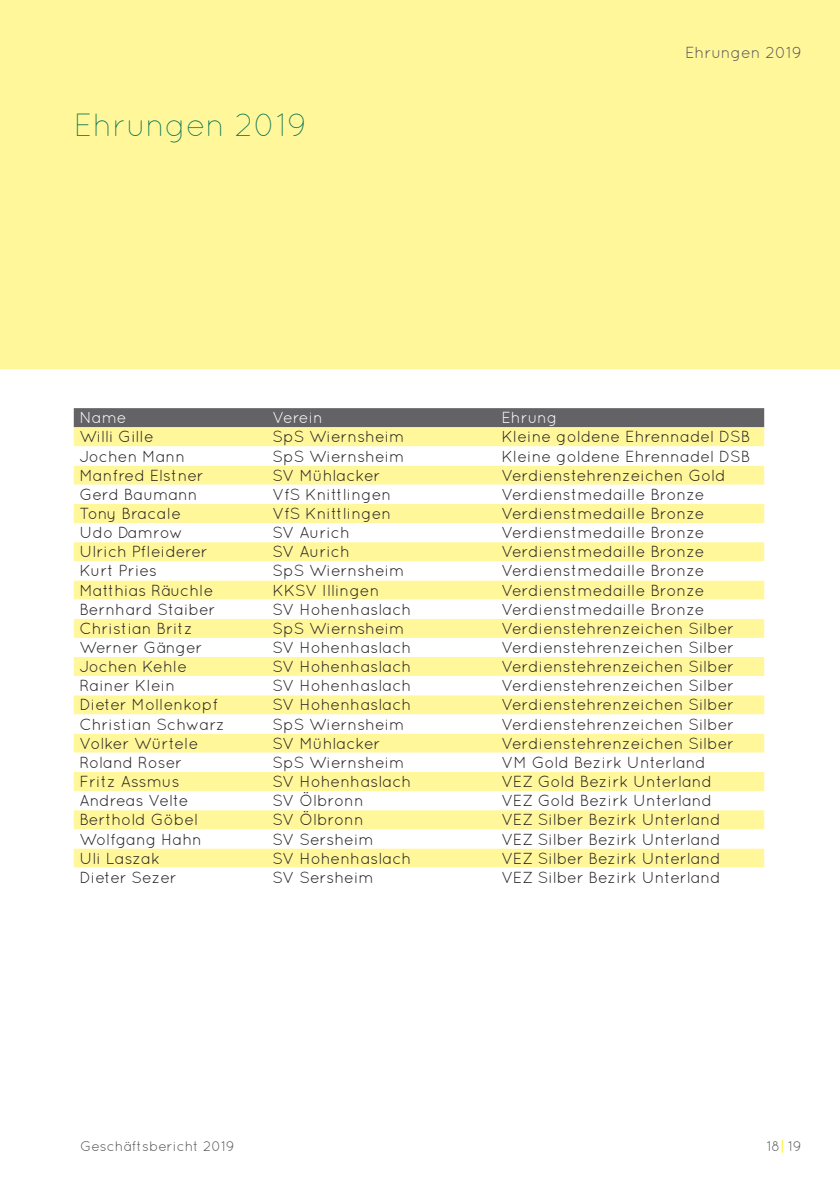
<style>
.page{position:relative;width:840px;height:1191px;background:#fff}
.page>*{position:absolute;margin:0;border:0;box-sizing:border-box;transform-origin:0 0}
.Titel{font:300 32px "Quicksand";color:#077350}
.Ehrungsbezeicnung{font:16px "Quicksand";color:#231f20}
.Einfach_ohne_Abständ{font:16px "Quicksand";color:#231f20}
.t1{font:16px "Quicksand";color:#57585a}
.Einfach_ohne_Abständ-2{font:16px "Quicksand";color:#fff}
.Ehrungsbezeicnung-2{font:16px "Quicksand";color:#fff}
.t2{font:14px "Quicksand";color:#57585a}
.s1{font-weight:700;color:#fff34f}
</style>
<div class="page">
<div style="left:0;top:0;width:839px;height:369px;background:#fff79a"></div>
<div style="left:74px;top:408px;width:689px;height:19px;background:#636366"></div>
<div style="left:74px;top:427px;width:689px;height:19px;background:#fff79a"></div>
<svg style="left:74px;top:446px;width:689px;height:422px"></svg>
<p class="Titel" style="left:74px;top:106px;width:235px">Ehrungen 2019</p>
<p class="t1" style="left:684px;top:43px;width:118px">Ehrungen 2019</p>
<p class="Einfach_ohne_Abständ-2" style="left:79px;top:408px;width:49px">Name</p>
<p class="Einfach_ohne_Abständ-2" style="left:272px;top:408px;width:52px">Verein</p>
<p class="Ehrungsbezeicnung-2" style="left:501px;top:408px;width:58px">Ehrung</p>
<p class="Einfach_ohne_Abständ" style="left:79px;top:428px;width:76px">Willi Gille</p>
<p class="Einfach_ohne_Abständ" style="left:272px;top:428px;width:133px">SpS Wiernsheim</p>
<p class="Ehrungsbezeicnung" style="left:501px;top:428px;width:250px">Kleine goldene Ehrennadel DSB</p>
<p class="Einfach_ohne_Abständ" style="left:79px;top:447px;width:107px">Jochen Mann</p>
<p class="Einfach_ohne_Abständ" style="left:272px;top:447px;width:133px">SpS Wiernsheim</p>
<p class="Ehrungsbezeicnung" style="left:501px;top:447px;width:250px">Kleine goldene Ehrennadel DSB</p>
<p class="Einfach_ohne_Abständ" style="left:79px;top:466px;width:126px">Manfred Elstner</p>
<p class="Einfach_ohne_Abständ" style="left:272px;top:466px;width:110px">SV Mühlacker</p>
<p class="Ehrungsbezeicnung" style="left:501px;top:466px;width:226px">Verdienstehrenzeichen Gold</p>
<p class="Einfach_ohne_Abständ" style="left:79px;top:485px;width:120px">Gerd Baumann</p>
<p class="Einfach_ohne_Abständ" style="left:272px;top:485px;width:120px">VfS Knittlingen</p>
<p class="Ehrungsbezeicnung" style="left:501px;top:485px;width:205px">Verdienstmedaille Bronze</p>
<p class="Einfach_ohne_Abständ" style="left:79px;top:504px;width:103px">Tony Bracale</p>
<p class="Einfach_ohne_Abständ" style="left:272px;top:504px;width:120px">VfS Knittlingen</p>
<p class="Ehrungsbezeicnung" style="left:501px;top:504px;width:205px">Verdienstmedaille Bronze</p>
<p class="Einfach_ohne_Abständ" style="left:79px;top:523px;width:105px">Udo Damrow</p>
<p class="Einfach_ohne_Abständ" style="left:272px;top:523px;width:79px">SV Aurich</p>
<p class="Ehrungsbezeicnung" style="left:501px;top:523px;width:205px">Verdienstmedaille Bronze</p>
<p class="Einfach_ohne_Abständ" style="left:79px;top:542px;width:130px">Ulrich Pfleiderer</p>
<p class="Einfach_ohne_Abständ" style="left:272px;top:542px;width:79px">SV Aurich</p>
<p class="Ehrungsbezeicnung" style="left:501px;top:542px;width:205px">Verdienstmedaille Bronze</p>
<p class="Einfach_ohne_Abständ" style="left:79px;top:561px;width:79px">Kurt Pries</p>
<p class="Einfach_ohne_Abständ" style="left:272px;top:561px;width:133px">SpS Wiernsheim</p>
<p class="Ehrungsbezeicnung" style="left:501px;top:561px;width:205px">Verdienstmedaille Bronze</p>
<p class="Einfach_ohne_Abständ" style="left:79px;top:581px;width:136px">Matthias Räuchle</p>
<p class="Einfach_ohne_Abständ" style="left:272px;top:581px;width:108px">KKSV Illingen</p>
<p class="Ehrungsbezeicnung" style="left:501px;top:581px;width:205px">Verdienstmedaille Bronze</p>
<p class="Einfach_ohne_Abständ" style="left:79px;top:600px;width:137px">Bernhard Staiber</p>
<p class="Einfach_ohne_Abständ" style="left:272px;top:600px;width:140px">SV Hohenhaslach</p>
<p class="Ehrungsbezeicnung" style="left:501px;top:600px;width:205px">Verdienstmedaille Bronze</p>
<p class="Einfach_ohne_Abständ" style="left:79px;top:619px;width:115px">Christian Britz</p>
<p class="Einfach_ohne_Abständ" style="left:272px;top:619px;width:133px">SpS Wiernsheim</p>
<p class="Ehrungsbezeicnung" style="left:501px;top:619px;width:234px">Verdienstehrenzeichen Silber</p>
<p class="Einfach_ohne_Abständ" style="left:79px;top:638px;width:125px">Werner Gänger</p>
<p class="Einfach_ohne_Abständ" style="left:272px;top:638px;width:140px">SV Hohenhaslach</p>
<p class="Ehrungsbezeicnung" style="left:501px;top:638px;width:234px">Verdienstehrenzeichen Silber</p>
<p class="Einfach_ohne_Abständ" style="left:79px;top:657px;width:109px">Jochen Kehle</p>
<p class="Einfach_ohne_Abständ" style="left:272px;top:657px;width:140px">SV Hohenhaslach</p>
<p class="Ehrungsbezeicnung" style="left:501px;top:657px;width:234px">Verdienstehrenzeichen Silber</p>
<p class="Einfach_ohne_Abständ" style="left:79px;top:676px;width:97px">Rainer Klein</p>
<p class="Einfach_ohne_Abständ" style="left:272px;top:676px;width:140px">SV Hohenhaslach</p>
<p class="Ehrungsbezeicnung" style="left:501px;top:676px;width:234px">Verdienstehrenzeichen Silber</p>
<p class="Einfach_ohne_Abständ" style="left:79px;top:695px;width:140px">Dieter Mollenkopf</p>
<p class="Einfach_ohne_Abständ" style="left:272px;top:695px;width:140px">SV Hohenhaslach</p>
<p class="Ehrungsbezeicnung" style="left:501px;top:695px;width:234px">Verdienstehrenzeichen Silber</p>
<p class="Einfach_ohne_Abständ" style="left:79px;top:715px;width:147px">Christian Schwarz</p>
<p class="Einfach_ohne_Abständ" style="left:272px;top:715px;width:133px">SpS Wiernsheim</p>
<p class="Ehrungsbezeicnung" style="left:501px;top:715px;width:234px">Verdienstehrenzeichen Silber</p>
<p class="Einfach_ohne_Abständ" style="left:79px;top:734px;width:121px">Volker Würtele</p>
<p class="Einfach_ohne_Abständ" style="left:272px;top:734px;width:110px">SV Mühlacker</p>
<p class="Ehrungsbezeicnung" style="left:501px;top:734px;width:234px">Verdienstehrenzeichen Silber</p>
<p class="Einfach_ohne_Abständ" style="left:79px;top:753px;width:104px">Roland Roser</p>
<p class="Einfach_ohne_Abständ" style="left:272px;top:753px;width:133px">SpS Wiernsheim</p>
<p class="Ehrungsbezeicnung" style="left:501px;top:753px;width:206px">VM Gold Bezirk Unterland</p>
<p class="Einfach_ohne_Abständ" style="left:79px;top:772px;width:102px">Fritz Assmus</p>
<p class="Einfach_ohne_Abständ" style="left:272px;top:772px;width:140px">SV Hohenhaslach</p>
<p class="Ehrungsbezeicnung" style="left:501px;top:772px;width:212px">VEZ Gold Bezirk Unterland</p>
<p class="Einfach_ohne_Abständ" style="left:79px;top:791px;width:111px">Andreas Velte</p>
<p class="Einfach_ohne_Abständ" style="left:272px;top:791px;width:93px">SV Ölbronn</p>
<p class="Ehrungsbezeicnung" style="left:501px;top:791px;width:212px">VEZ Gold Bezirk Unterland</p>
<p class="Einfach_ohne_Abständ" style="left:79px;top:810px;width:120px">Berthold Göbel</p>
<p class="Einfach_ohne_Abständ" style="left:272px;top:810px;width:93px">SV Ölbronn</p>
<p class="Ehrungsbezeicnung" style="left:501px;top:810px;width:221px">VEZ Silber Bezirk Unterland</p>
<p class="Einfach_ohne_Abständ" style="left:79px;top:829px;width:124px">Wolfgang Hahn</p>
<p class="Einfach_ohne_Abständ" style="left:272px;top:829px;width:103px">SV Sersheim</p>
<p class="Ehrungsbezeicnung" style="left:501px;top:829px;width:221px">VEZ Silber Bezirk Unterland</p>
<p class="Einfach_ohne_Abständ" style="left:79px;top:849px;width:82px">Uli Laszak</p>
<p class="Einfach_ohne_Abständ" style="left:272px;top:849px;width:140px">SV Hohenhaslach</p>
<p class="Ehrungsbezeicnung" style="left:501px;top:849px;width:221px">VEZ Silber Bezirk Unterland</p>
<p class="Einfach_ohne_Abständ" style="left:79px;top:868px;width:99px">Dieter Sezer</p>
<p class="Einfach_ohne_Abständ" style="left:272px;top:868px;width:103px">SV Sersheim</p>
<p class="Ehrungsbezeicnung" style="left:501px;top:868px;width:221px">VEZ Silber Bezirk Unterland</p>
<p class="t2" style="left:80px;top:1138px;width:156px">Geschäftsbericht 2019</p>
<p class="t2" style="left:766px;top:1138px;width:37px">18<span class="s1">|</span> 19</p>
</div>
